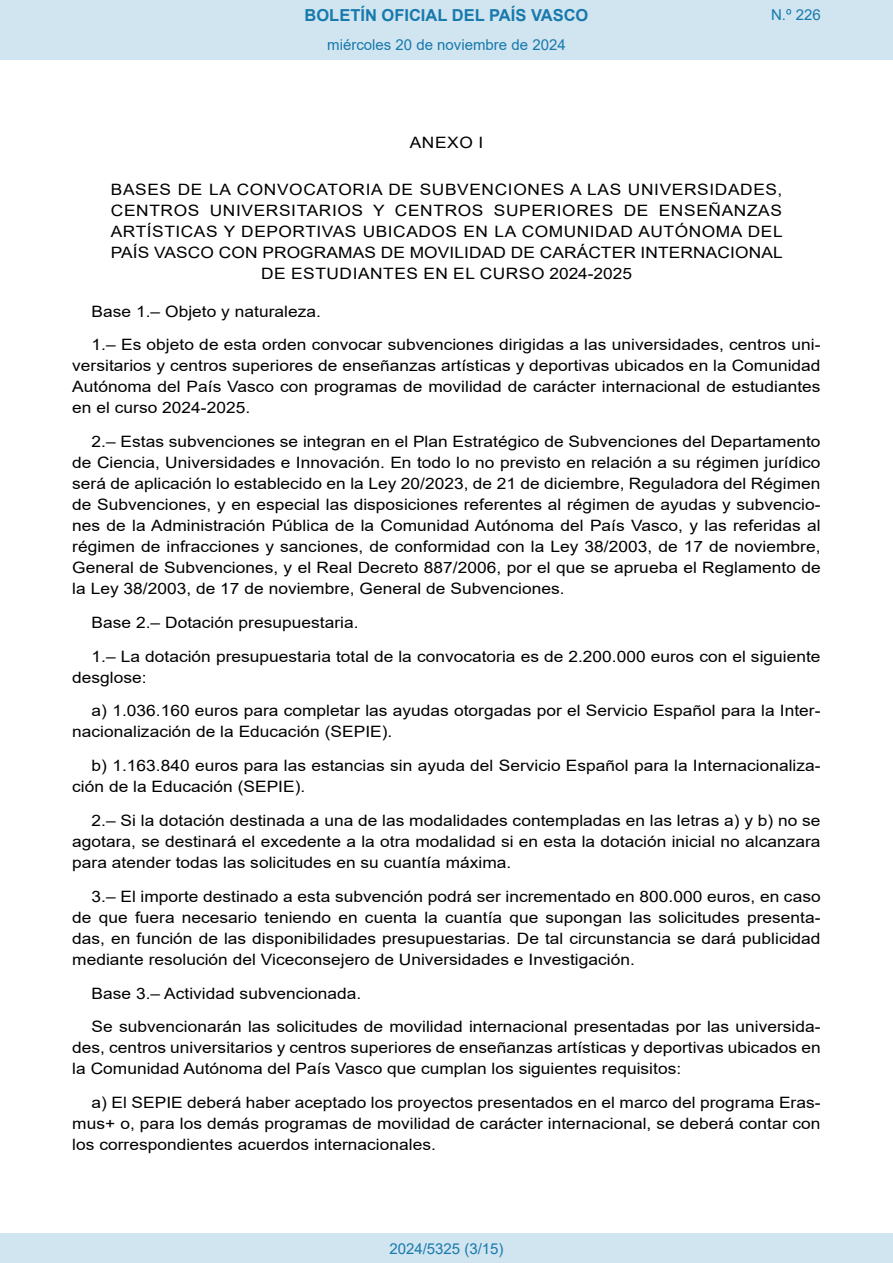
<style>
.page{position:relative;width:893px;height:1263px;background:#fff}
.page>*{position:absolute;margin:0;border:0;box-sizing:border-box;transform-origin:0 0}
.t1{font:700 16.5px "Arial";color:#1879ad}
.BOPVDetalle{font:15.6px/21px "Arial";color:#000;text-align:justify;scale:1.11 1}
.BOPVClave{font:15.6px/21px "Arial";letter-spacing:.03em;color:#000;text-align:center;scale:1.11 1}
.Paginacion_Centro{font:15px "Arial";color:#1879ad}
</style>
<div class="page">
<div style="left:0;top:0;width:893px;height:60px;background:#d0e5f0"></div>
<div style="left:0;top:1233px;width:893px;height:30px;background:#d0e5f0"></div>
<p class="t1" style="left:305px;top:3px;width:285px">BOLETÍN OFICIAL DEL PAÍS VASCO</p>
<p class="Paginacion_Centro" style="left:327px;top:35px;width:240px">miércoles 20 de noviembre de 2024</p>
<p class="Paginacion_Centro" style="left:771px;top:5px;width:51px">N.º 226</p>
<p class="BOPVClave" style="left:410px;top:132px;width:68px">ANEXO I</p>
<p class="BOPVClave" style="left:111px;top:179px;width:607px">BASES DE LA CONVOCATORIA DE SUBVENCIONES A LAS UNIVERSIDADES, CENTROS UNIVERSITARIOS Y CENTROS SUPERIORES DE ENSEÑANZAS ARTÍSTICAS Y DEPORTIVAS UBICADOS EN LA COMUNIDAD AUTÓNOMA DEL PAÍS VASCO CON PROGRAMAS DE MOVILIDAD DE CARÁCTER INTERNACIONAL DE ESTUDIANTES EN EL CURSO 2024-2025</p>
<p class="BOPVDetalle" style="left:92px;top:301px;width:208px">Base 1.– Objeto y naturaleza.</p>
<p class="BOPVDetalle" style="left:72px;top:334px;width:676px;text-indent:19px">1.– Es objeto de esta orden convocar subvenciones dirigidas a las universidades, centros uni&shy;versitarios y centros superiores de enseñanzas artísticas y deportivas ubicados en la Comunidad Autónoma del País Vasco con programas de movilidad de carácter internacional de estudiantes en el curso 2024-2025.</p>
<p class="BOPVDetalle" style="left:72px;top:431px;width:676px;text-indent:19px">2.– Estas subvenciones se integran en el Plan Estratégico de Subvenciones del Departamento de Ciencia, Universidades e Innovación. En todo lo no previsto en relación a su régimen jurídico será de aplicación lo establecido en la Ley 20/2023, de 21 de diciembre, Reguladora del Régimen de Subvenciones, y en especial las disposiciones referentes al régimen de ayudas y subvencio&shy;nes de la Administración Pública de la Comunidad Autónoma del País Vasco, y las referidas al régimen de infracciones y sanciones, de conformidad con la Ley 38/2003, de 17 de noviembre, General de Subvenciones, y el Real Decreto 887/2006, por el que se aprueba el Reglamento de la Ley 38/2003, de 17 de noviembre, General de Subvenciones.</p>
<p class="BOPVDetalle" style="left:92px;top:612px;width:242px">Base 2.– Dotación presupuestaria.</p>
<p class="BOPVDetalle" style="left:72px;top:646px;width:676px;text-indent:19px">1.– La dotación presupuestaria total de la convocatoria es de 2.200.000 euros con el siguiente desglose:</p>
<p class="BOPVDetalle" style="left:72px;top:700px;width:676px;text-indent:19px">a) 1.036.160 euros para completar las ayudas otorgadas por el Servicio Español para la Inter&shy;nacionalización de la Educación (SEPIE).</p>
<p class="BOPVDetalle" style="left:72px;top:755px;width:676px;text-indent:19px">b) 1.163.840 euros para las estancias sin ayuda del Servicio Español para la Internacionaliza&shy;ción de la Educación (SEPIE).</p>
<p class="BOPVDetalle" style="left:72px;top:810px;width:676px;text-indent:19px">2.– Si la dotación destinada a una de las modalidades contempladas en las letras a) y b) no se agotara, se destinará el excedente a la otra modalidad si en esta la dotación inicial no alcanzara para atender todas las solicitudes en su cuantía máxima.</p>
<p class="BOPVDetalle" style="left:72px;top:886px;width:676px;text-indent:19px">3.– El importe destinado a esta subvención podrá ser incrementado en 800.000 euros, en caso de que fuera necesario teniendo en cuenta la cuantía que supongan las solicitudes presenta&shy;das, en función de las disponibilidades presupuestarias. De tal circunstancia se dará publicidad mediante resolución del Viceconsejero de Universidades e Investigación.</p>
<p class="BOPVDetalle" style="left:92px;top:982px;width:245px">Base 3.– Actividad subvencionada.</p>
<p class="BOPVDetalle" style="left:72px;top:1016px;width:676px;text-indent:19px">Se subvencionarán las solicitudes de movilidad internacional presentadas por las universida&shy;des, centros universitarios y centros superiores de enseñanzas artísticas y deportivas ubicados en la Comunidad Autónoma del País Vasco que cumplan los siguientes requisitos:</p>
<p class="BOPVDetalle" style="left:72px;top:1092px;width:676px;text-indent:19px">a) El SEPIE deberá haber aceptado los proyectos presentados en el marco del programa Eras&shy;mus+ o, para los demás programas de movilidad de carácter internacional, se deberá contar con los correspondientes acuerdos internacionales.</p>
<p class="Paginacion_Centro" style="left:389px;top:1238px;width:116px">2024/5325 (3/15)</p>
</div>
